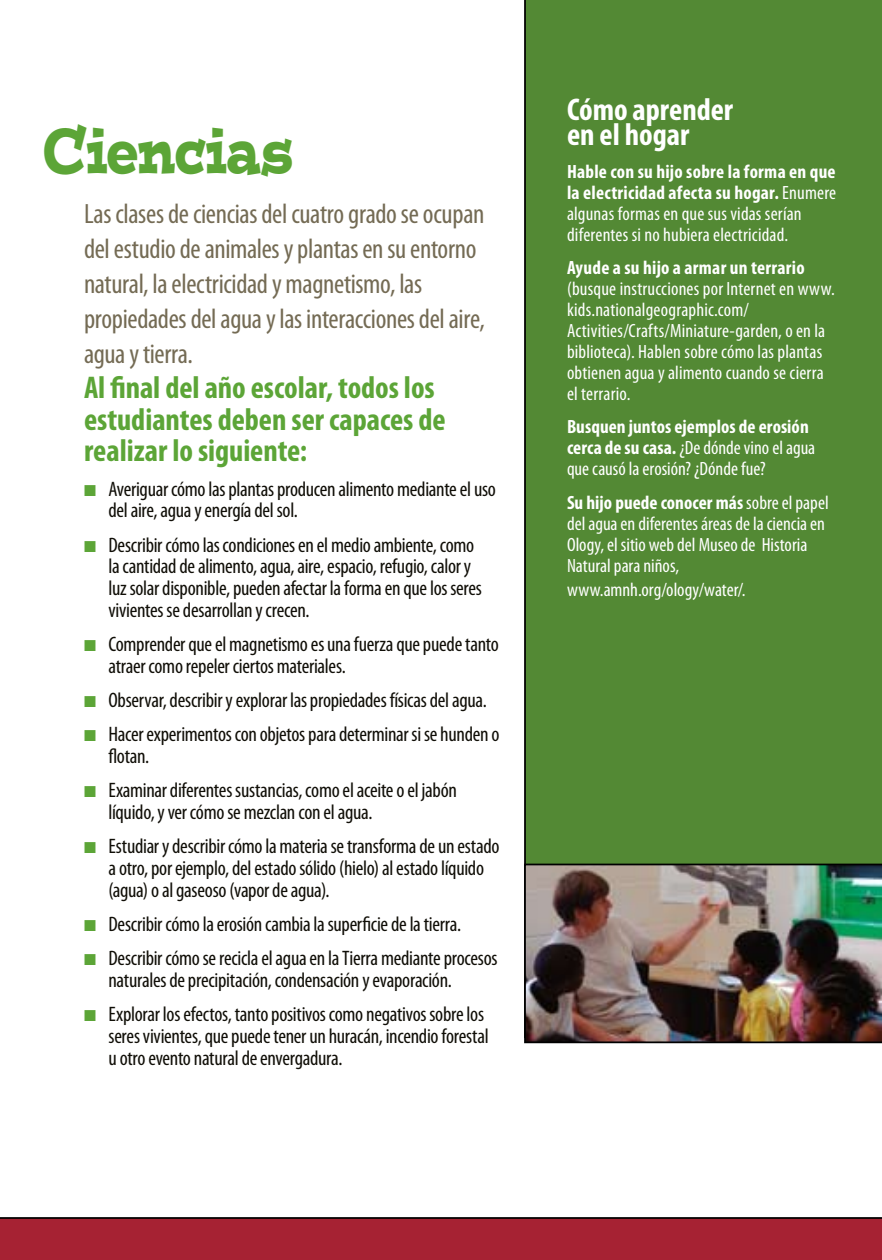
<style>
.page{position:relative;width:882px;height:1260px;background:#fff}
.page>*{position:absolute;margin:0;border:0;box-sizing:border-box;transform-origin:0 0}
.t1{font:63px "Postino Std";letter-spacing:-.02em;color:#5ca537;scale:.7 1}
.t2{font:700 condensed 31.5px/31.5px "Myriad Pro";color:#5ca537}
.t3{font:700 condensed 31.5px/24.5px "Myriad Pro";color:#fff}
.t4{font:condensed 28px/35px "Myriad Pro";letter-spacing:-.015em;color:#746b54}
.t5{font:condensed 21px/21.9px "Myriad Pro";letter-spacing:-.015em;color:#100e07}
.t6{font:condensed 19.25px/21px "Myriad Pro";letter-spacing:.01em;color:#fff}
.t7{font:700 condensed 19.25px "Myriad Pro";letter-spacing:.015em;color:#fff}
.s1{color:#5ca537}
.s2{font-weight:700}
</style>
<div class="page">
<div style="left:524px;top:0;width:358px;height:864px;background:#538934"></div>
<div style="left:0;top:1217px;width:882px;height:43px;background:#a62233"></div>
<img style="left:524px;top:864px;width:358px;height:179px">
<h1 class="t1" style="left:42px;top:108px;width:361px">Ciencias</h1>
<h3 class="t4" style="left:84px;top:196px;width:402px">Las clases de ciencias del cuatro grado se ocupan del estudio de animales y plantas en su entorno natural, la electricidad y magnetismo, las propiedades del agua y las interacciones del aire, agua y tierra.</h3>
<h2 class="t2" style="left:84px;top:372px;width:363px">Al final del año escolar, todos los estudiantes deben ser capaces de realizar lo siguiente:</h2>
<p class="t5" style="left:108px;top:477px;width:389px;text-indent:-24px"><span class="s1">■</span> Averiguar cómo las plantas producen alimento mediante el uso del aire, agua y energía del sol.</p>
<p class="t5" style="left:108px;top:533px;width:375px;text-indent:-24px"><span class="s1">■</span> Describir cómo las condiciones en el medio ambiente, como la cantidad de alimento, agua, aire, espacio, refugio, calor y luz solar disponible, pueden afectar la forma en que los seres vivientes se desarrollan y crecen.</p>
<p class="t5" style="left:108px;top:633px;width:392px;text-indent:-24px"><span class="s1">■</span> Comprender que el magnetismo es una fuerza que puede tanto atraer como repeler ciertos materiales.</p>
<p class="t5" style="left:84px;top:689px;width:404px"><span class="s1">■</span> Observar, describir y explorar las propiedades físicas del agua.</p>
<p class="t5" style="left:108px;top:723px;width:392px;text-indent:-24px"><span class="s1">■</span> Hacer experimentos con objetos para determinar si se hunden o flotan.</p>
<p class="t5" style="left:108px;top:779px;width:350px;text-indent:-24px"><span class="s1">■</span> Examinar diferentes sustancias, como el aceite o el jabón líquido, y ver cómo se mezclan con el agua.</p>
<p class="t5" style="left:108px;top:835px;width:393px;text-indent:-24px"><span class="s1">■</span> Estudiar y describir cómo la materia se transforma de un estado a otro, por ejemplo, del estado sólido (hielo) al estado líquido (agua) o al gaseoso (vapor de agua).</p>
<p class="t5" style="left:84px;top:913px;width:379px"><span class="s1">■</span> Describir cómo la erosión cambia la superficie de la tierra.</p>
<p class="t5" style="left:108px;top:947px;width:391px;text-indent:-24px"><span class="s1">■</span> Describir cómo se recicla el agua en la Tierra mediante procesos naturales de precipitación, condensación y evaporación.</p>
<p class="t5" style="left:108px;top:1003px;width:382px;text-indent:-24px"><span class="s1">■</span> Explorar los efectos, tanto positivos como negativos sobre los seres vivientes, que puede tener un huracán, incendio forestal u otro evento natural de envergadura.</p>
<h2 class="t3" style="left:567px;top:97px;width:168px">Cómo aprender en el hogar</h2>
<p class="t6" style="left:567px;top:161px;width:271px"><span class="s2">Hable con su hijo sobre la forma en que la electricidad afecta su hogar.</span> Enumere algunas formas en que sus vidas serían diferentes si no hubiera electricidad.</p>
<p class="t7" style="left:567px;top:256px;width:239px">Ayude a su hijo a armar un terrario</p>
<p class="t6" style="left:567px;top:278px;width:269px">(busque instrucciones por Internet en www. kids.nationalgeographic.com/ Activities/Crafts/Miniature-garden, o en la biblioteca). Hablen sobre cómo las plantas obtienen agua y alimento cuando se cierra el terrario.</p>
<p class="t6" style="left:567px;top:416px;width:250px"><span class="s2">Busquen juntos ejemplos de erosión cerca de su casa.</span> ¿De dónde vino el agua que causó la erosión? ¿Dónde fue?</p>
<p class="t6" style="left:567px;top:492px;width:263px"><span class="s2">Su hijo puede conocer más</span> sobre el papel del agua en diferentes áreas de la ciencia en Ology, el sitio web del Museo de Historia Natural para niños,</p>
<p class="t6" style="left:567px;top:579px;width:180px">www.amnh.org/ology/water/.</p>
</div>
